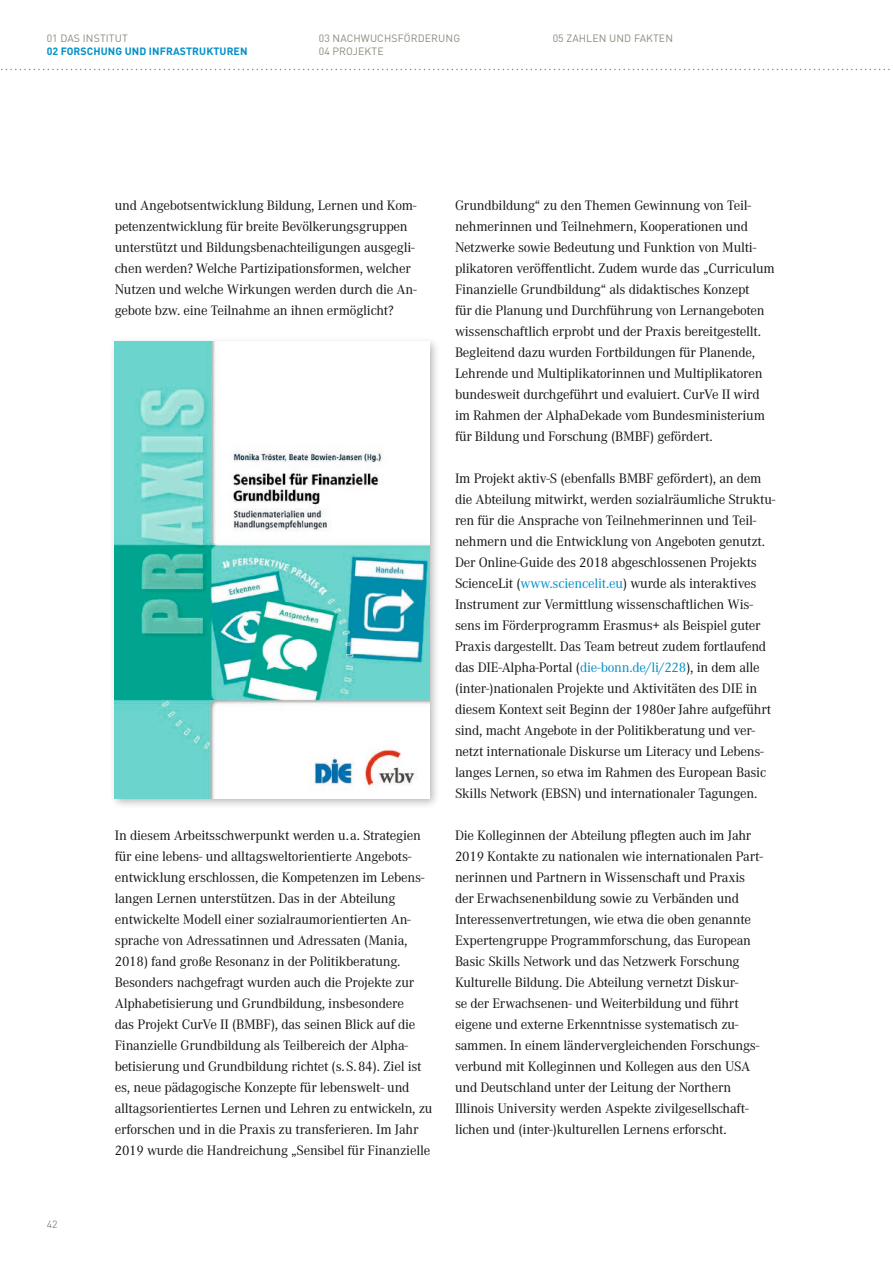
<style>
.page{position:relative;width:893px;height:1263px;background:#fff}
.page>*{position:absolute;margin:0;border:0;box-sizing:border-box;transform-origin:0 0}
.Copy{font:14.25px/21px "Corporate A";letter-spacing:-.015em;color:#131413}
.t1{font:10.5px/12.6px "DIN Pro";letter-spacing:.01em;color:#8c897e}
.t2{font:700 10.5px "DIN Pro";letter-spacing:.01em;color:#008fc8}
.s1{color:#008fc8}
</style>
<div class="page">
<svg style="left:1px;top:69px;width:892px;height:1px"></svg>
<div style="left:109px;top:336px;width:332px;height:473px;background:#131413;opacity:.3"></div>
<img style="left:114px;top:341px;width:315px;height:457px">
<p class="t1" style="left:47px;top:32px;width:83px">01 DAS INSTITUT</p>
<p class="t2" style="left:47px;top:44px;width:202px">02 FORSCHUNG UND INFRASTRUKTUREN</p>
<p class="t1" style="left:319px;top:32px;width:143px">03 NACHWUCHSFÖRDERUNG<br>04 PROJEKTE</p>
<p class="t1" style="left:553px;top:32px;width:122px">05 ZAHLEN UND FAKTEN</p>
<p class="t1" style="left:47px;top:1218px;width:12px">42</p>
<p class="Copy" style="left:115px;top:194px;width:303px">und Angebotsentwicklung Bildung, Lernen und Kom&shy;petenzentwicklung für breite Bevölkerungsgruppen unterstützt und Bildungsbenachteiligungen ausgegli&shy;chen werden? Welche Partizipationsformen, welcher Nutzen und welche Wirkungen werden durch die An&shy;gebote bzw. eine Teilnahme an ihnen ermöglicht?</p>
<p class="Copy" style="left:115px;top:824px;width:319px">In diesem Arbeitsschwerpunkt werden u. a. Strategien für eine lebens- und alltagsweltorientierte Angebots&shy;entwicklung erschlossen, die Kompetenzen im Lebens&shy;langen Lernen unterstützen. Das in der Abteilung entwickelte Modell einer sozialraumorientierten An&shy;sprache von Adressatinnen und Adressaten (Mania, 2018) fand große Resonanz in der Politikberatung.<br>Besonders nachgefragt wurden auch die Projekte zur Alphabetisierung und Grundbildung, insbesondere<br>das Projekt CurVe II (BMBF), das seinen Blick auf die Finanzielle Grundbildung als Teilbereich der Alpha&shy;betisierung und Grundbildung richtet (s. S. 84). Ziel ist es, neue pädagogische Konzepte für lebenswelt- und alltagsorientiertes Lernen und Lehren zu entwickeln, zu erforschen und in die Praxis zu transferieren. Im Jahr 2019 wurde die Handreichung „Sensibel für Finanzielle</p>
<p class="Copy" style="left:455px;top:194px;width:321px">Grundbildung“ zu den Themen Gewinnung von Teil&shy;nehmerinnen und Teilnehmern, Kooperationen und Netzwerke sowie Bedeutung und Funktion von Multi&shy;plikatoren veröffentlicht. Zudem wurde das „Curriculum Finanzielle Grundbildung“ als didaktisches Konzept<br>für die Planung und Durchführung von Lernangeboten wissenschaftlich erprobt und der Praxis bereitgestellt.<br>Begleitend dazu wurden Fortbildungen für Planende, Lehrende und Multiplikatorinnen und Multiplikatoren bundesweit durchgeführt und evaluiert. CurVe II wird im Rahmen der AlphaDekade vom Bundesministerium für Bildung und Forschung (BMBF) gefördert.</p>
<p class="Copy" style="left:455px;top:467px;width:322px">Im Projekt aktiv-S (ebenfalls BMBF gefördert), an dem die Abteilung mitwirkt, werden sozialräumliche Struktu&shy;ren für die Ansprache von Teilnehmerinnen und Teil&shy;nehmern und die Entwicklung von Angeboten genutzt.<br>Der Online-Guide des 2018 abgeschlossenen Projekts ScienceLit (<span class="s1">www.sciencelit.eu</span>) wurde als interaktives Instrument zur Vermittlung wissenschaftlichen Wis&shy;sens im Förderprogramm Erasmus+ als Beispiel guter Praxis dargestellt. Das Team betreut zudem fortlaufend das DIE-Alpha-Portal (<span class="s1">die-bonn.de/li/228</span>), in dem alle (inter-)nationalen Projekte und Aktivitäten des DIE in diesem Kontext seit Beginn der 1980er Jahre aufgeführt sind, macht Angebote in der Politikberatung und ver&shy;netzt internationale Diskurse um Literacy und Lebens&shy;langes Lernen, so etwa im Rahmen des European Basic Skills Network (EBSN) und internationaler Tagungen.</p>
<p class="Copy" style="left:455px;top:824px;width:310px">Die Kolleginnen der Abteilung pflegten auch im Jahr 2019 Kontakte zu nationalen wie internationalen Part&shy;nerinnen und Partnern in Wissenschaft und Praxis der Erwachsenenbildung sowie zu Verbänden und Interessenvertretungen, wie etwa die oben genannte Expertengruppe Programmforschung, das European Basic Skills Network und das Netzwerk Forschung Kulturelle Bildung. Die Abteilung vernetzt Diskur-<br>se der Erwachsenen- und Weiterbildung und führt eigene und externe Erkenntnisse systematisch zu&shy;sammen. In einem ländervergleichenden Forschungs&shy;verbund mit Kolleginnen und Kollegen aus den USA und Deutschland unter der Leitung der Northern Illinois University werden Aspekte zivilgesellschaft&shy;lichen und (inter-)kulturellen Lernens erforscht.</p>
</div>
